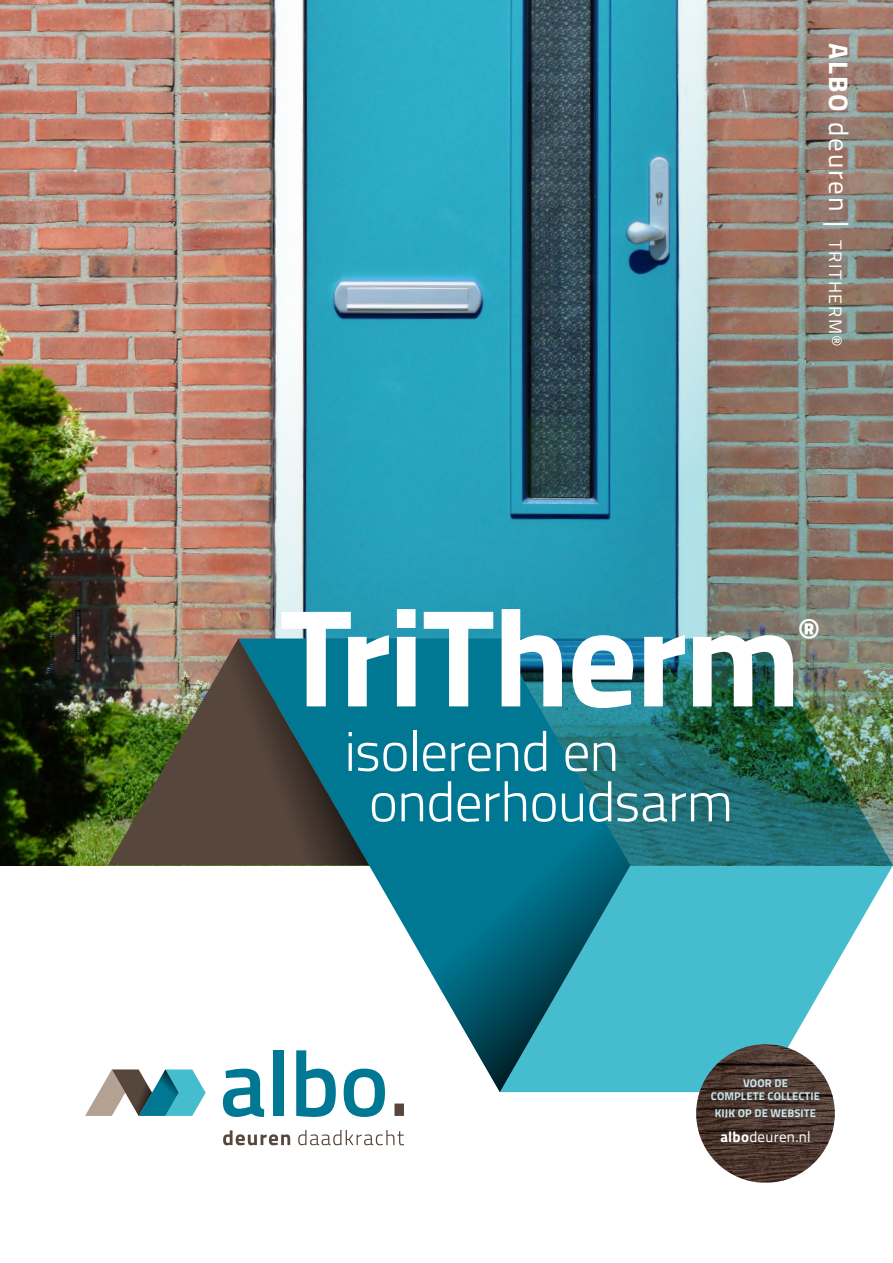
<style>
.page{position:relative;width:893px;height:1263px;background:#fff}
.page>*{position:absolute;margin:0;border:0;box-sizing:border-box;transform-origin:0 0}
.t1{font:700 139.05px "Titillium";letter-spacing:-.02em;color:#fff}
.t2{font:300 55.5px/50.4px "Titillium";letter-spacing:-.01em;color:#fff}
.t3{font:700 34.95px "Titillium";color:#fff}
.t4{font:18px "Titillium";letter-spacing:.085em;color:#fff}
.t5{font:15px "Titillium";letter-spacing:.02em;color:#fff}
.t6{font:700 11.25px/13.5px "Titillium";letter-spacing:.01em;color:#c7e6ed;text-align:center}
.s1{font-weight:700;font-size:27px}
.s2{font-size:27px}
.s3{font-weight:700}
</style>
<div class="page">
<img style="left:0;top:0;width:893px;height:865px">
<img style="left:630px;top:638px;width:263px;height:454px">
<svg style="left:238px;top:638px;width:392px;height:454px"></svg>
<img style="left:108px;top:638px;width:261px;height:227px">
<svg style="left:223px;top:1130px;width:67px;height:15px"></svg>
<svg style="left:298px;top:1130px;width:106px;height:15px"></svg>
<svg style="left:223px;top:1068px;width:41px;height:49px"></svg>
<div style="left:273px;top:1050px;width:10px;height:66px;background:#007793"></div>
<svg style="left:296px;top:1050px;width:40px;height:67px"></svg>
<svg style="left:344px;top:1068px;width:41px;height:49px"></svg>
<svg style="left:394px;top:1103px;width:10px;height:13px"></svg>
<svg style="left:85px;top:1069px;width:121px;height:47px"></svg>
<img style="left:696px;top:1044px;width:139px;height:138px">
<svg style="left:696px;top:1044px;width:139px;height:139px;background:#4c3830"></svg>
<h3 class="t4" style="left:849px;top:43px;width:306px;rotate:90deg"><span class="s1">ALBO</span> <span class="s2">deuren |</span> TRITHERM®</h3>
<h1 class="t1" style="left:279px;top:551px;width:523px">TriTherm</h1>
<h3 class="t3" style="left:798px;top:605px;width:24px">®</h3>
<h2 class="t2" style="left:369px;top:723px;width:366px;text-indent:-24px">isolerend en onderhoudsarm</h2>
<p class="t6" style="left:711px;top:1075px;width:111px">VOOR DE<br>COMPLETE COLLECTIE</p>
<p class="t6" style="left:715px;top:1105px;width:103px">KIJK OP DE WEBSITE</p>
<h3 class="t5" style="left:720px;top:1126px;width:92px"><span class="s3">albo</span>deuren.nl</h3>
</div>
